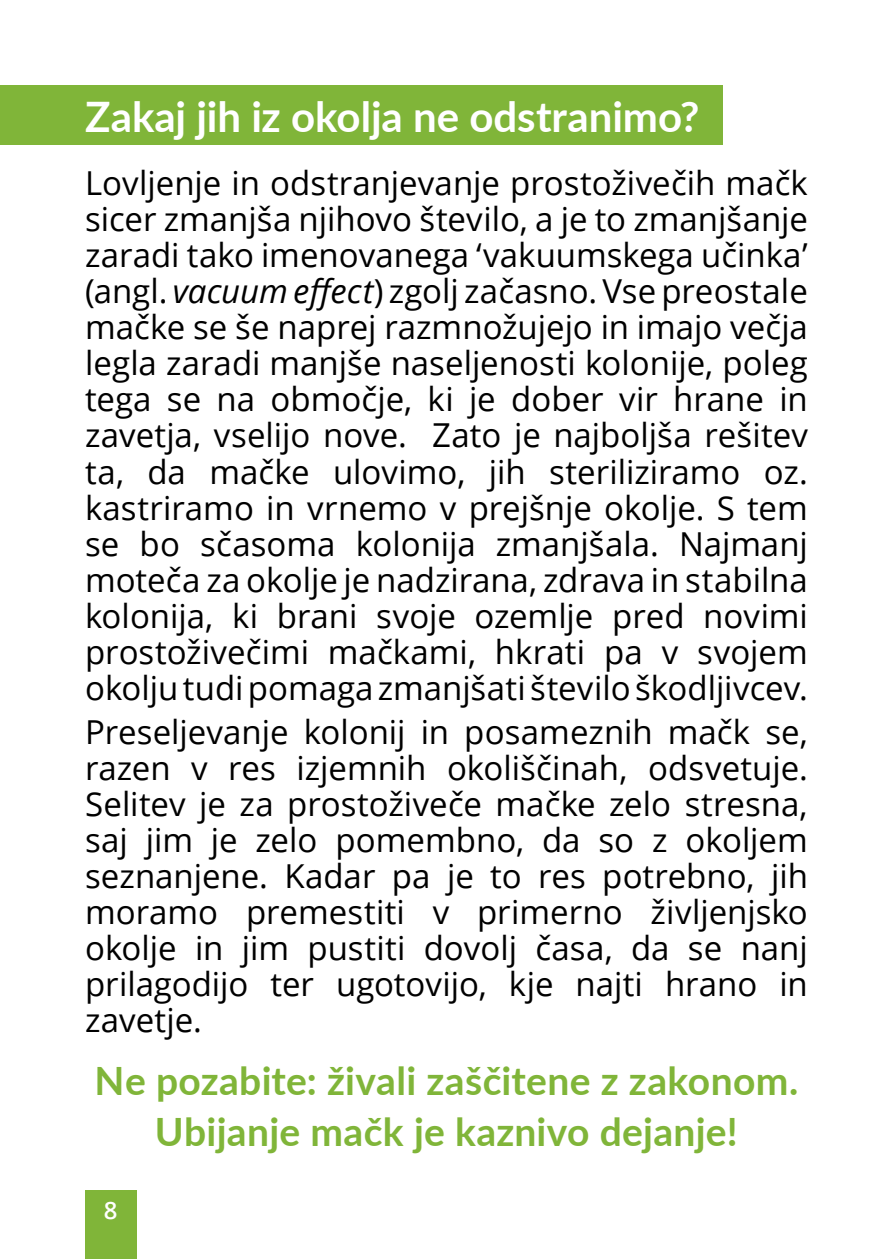
<style>
.page{position:relative;width:893px;height:1259px;background:#fff}
.page>*{position:absolute;margin:0;border:0;box-sizing:border-box;transform-origin:0 0}
.t1{font:700 42px "Lato";color:#fff}
.t2{font:700 39px/51px "Lato";letter-spacing:.005em;color:#80b539;text-align:center}
.t3{font:33px/36px "Open Sans";color:#000;text-align:justify}
.t4{font:600 24px "Open Sans";color:#fff}
.s1{font-style:italic}
</style>
<div class="page">
<div style="left:85px;top:1191px;width:51px;height:68px;background:#80b539"></div>
<div style="left:0;top:85px;width:723px;height:60px;background:#80b539"></div>
<p class="t1" style="left:85px;top:86px;width:616px">Zakaj jih iz okolja ne odstranimo?</p>
<p class="t3" style="left:85px;top:165px;width:724px">Lovljenje in odstranjevanje prostoživečih mačk sicer zmanjša njihovo število, a je to zmanjšanje zaradi tako imenovanega ‘vakuumskega učinka’ (angl. <span class="s1">vacuum effect</span>) zgolj začasno. Vse preostale mačke se še naprej razmnožujejo in imajo večja legla zaradi manjše naseljenosti kolonije, poleg tega se na območje, ki je dober vir hrane in zavetja, vselijo nove. Zato je najboljša rešitev ta, da mačke ulovimo, jih steriliziramo oz. kastriramo in vrnemo v prejšnje okolje. S tem se bo sčasoma kolonija zmanjšala. Najmanj moteča za okolje je nadzirana, zdrava in stabilna kolonija, ki brani svoje ozemlje pred novimi prostoživečimi mačkami, hkrati pa v svojem okolju tudi pomaga zmanjšati število škodljivcev.</p>
<p class="t3" style="left:85px;top:713px;width:724px">Preseljevanje kolonij in posameznih mačk se, razen v res izjemnih okoliščinah, odsvetuje.<br>Selitev je za prostoživeče mačke zelo stresna, saj jim je zelo pomembno, da so z okoljem seznanjene. Kadar pa je to res potrebno, jih moramo premestiti v primerno življenjsko okolje in jim pustiti dovolj časa, da se nanj prilagodijo ter ugotovijo, kje najti hrano in zavetje.</p>
<p class="t2" style="left:95px;top:1054px;width:705px">Ne pozabite: živali zaščitene z zakonom.<br>Ubijanje mačk je kaznivo dejanje!</p>
<p class="t4" style="left:104px;top:1194px;width:15px">8</p>
</div>
